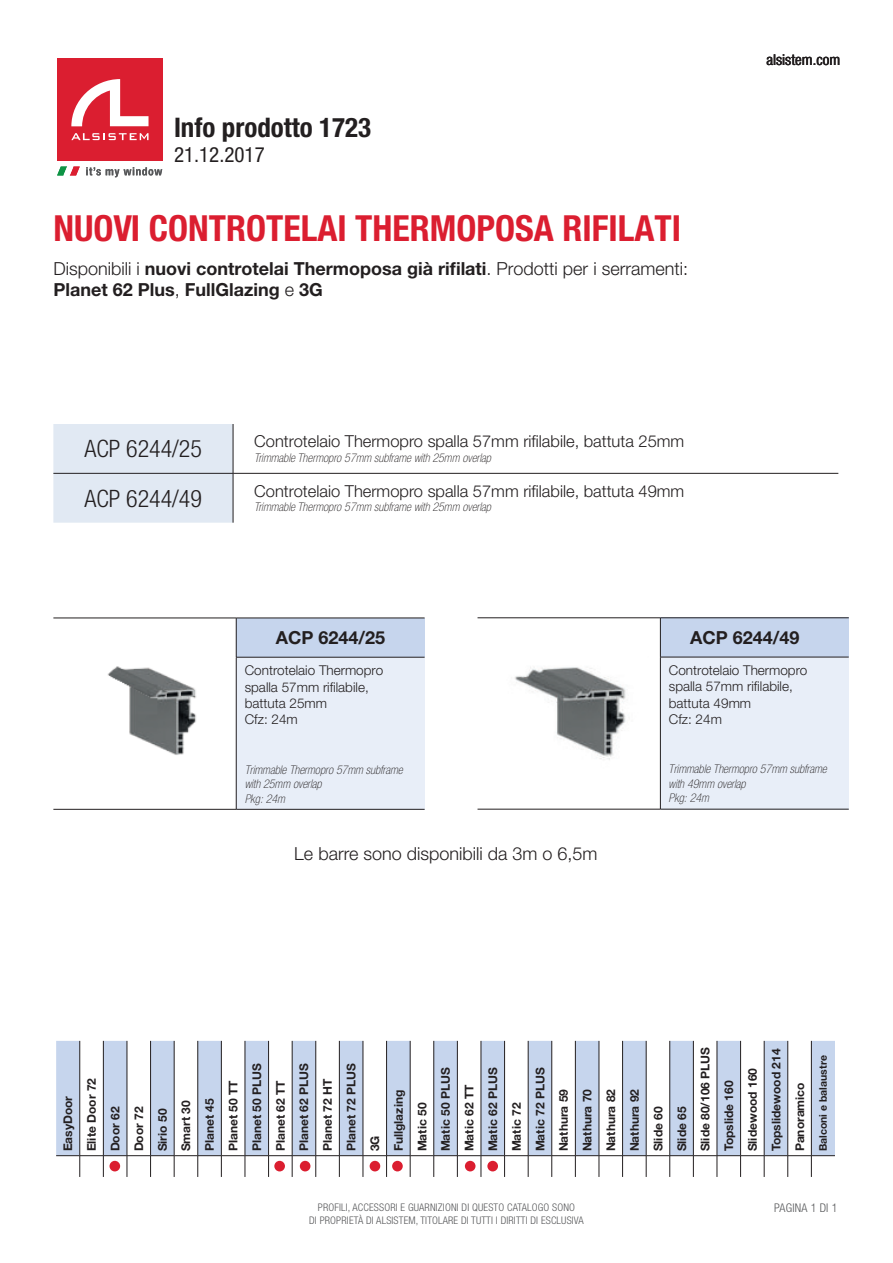
<style>
.page{position:relative;width:893px;height:1263px;background:#fff}
.page>*{position:absolute;margin:0;border:0;box-sizing:border-box;transform-origin:0 0}
.t1{font:700 condensed 36px "Helvetica Neue LT Std";color:#db1e30}
.t2{font:700 condensed 27px "Helvetica Neue LT Std";color:#231f20}
.t3{font:300 condensed 24px "Helvetica Neue LT Std";color:#231f20}
.t4{font:condensed 21px "Helvetica Neue LT Std";color:#231f20}
.t5{font:700 18px/21.6px "Helvetica Neue LT Std";color:#231f20}
.t6{font:300 18px "Helvetica Neue LT Std";color:#231f20}
.t7{font:700 18px "Helvetica Neue LT Pro";color:#231f20}
.t8{font:300 16.5px "Helvetica Neue LT Std";color:#231f20}
.t9{font:condensed 15px "Helvetica Neue LT Std";color:#231f20}
.t10{font:300 13.5px/16.2px "Helvetica Neue LT Std";color:#231f20}
.t11{font:700 12px/23.5px "Helvetica Neue LT Std";color:#231f20}
.t12{font:italic 100 condensed 12px/14.4px "Helvetica Neue LT Std";color:#231f20}
.t13{font:300 condensed 12px "Helvetica Neue LT Std";letter-spacing:.015em;color:#57585a}
.t14{font:300 condensed 10.5px/12.6px "Helvetica Neue LT Std";letter-spacing:.015em;color:#57585a;text-align:center}
.t15{font:700 10.5px "Helvetica Neue LT Std";color:#231f20}
.s1{font-weight:300}
</style>
<div class="page">
<div style="left:57px;top:58px;width:106px;height:102px;background:#db1e30"></div>
<svg style="left:71px;top:133px;width:78px;height:7px"></svg>
<svg style="left:71px;top:79px;width:78px;height:47px"></svg>
<svg style="left:86px;top:167px;width:76px;height:10px"></svg>
<svg style="left:57px;top:167px;width:23px;height:8px"></svg>
<svg style="left:56px;top:1041px;width:779px;height:136px"></svg>
<div style="left:300px;top:1161px;width:10px;height:10px;background:#db1e30;border-radius:50%"></div>
<div style="left:274px;top:1161px;width:11px;height:10px;background:#db1e30;border-radius:50%"></div>
<div style="left:110px;top:1161px;width:10px;height:10px;background:#db1e30;border-radius:50%"></div>
<div style="left:370px;top:1161px;width:10px;height:10px;background:#db1e30;border-radius:50%"></div>
<div style="left:392px;top:1161px;width:11px;height:10px;background:#db1e30;border-radius:50%"></div>
<div style="left:465px;top:1161px;width:10px;height:10px;background:#db1e30;border-radius:50%"></div>
<div style="left:487px;top:1161px;width:11px;height:10px;background:#db1e30;border-radius:50%"></div>
<div style="left:236px;top:618px;width:189px;height:39px;background:#c6d5ed"></div>
<div style="left:236px;top:657px;width:189px;height:152px;background:#e8eef8"></div>
<hr style="left:53px;top:809px;width:183px;height:1px;background:#231f20">
<hr style="left:236px;top:618px;width:1px;height:39px;background:#231f20">
<hr style="left:236px;top:657px;width:189px;height:1px;background:#231f20">
<hr style="left:236px;top:657px;width:1px;height:152px;background:#231f20">
<hr style="left:53px;top:618px;width:183px;height:1px;background:#231f20">
<hr style="left:236px;top:618px;width:189px;height:1px;background:#231f20">
<hr style="left:236px;top:809px;width:189px;height:1px;background:#231f20">
<div style="left:660px;top:618px;width:189px;height:39px;background:#c6d5ed"></div>
<div style="left:660px;top:657px;width:189px;height:152px;background:#e8eef8"></div>
<hr style="left:477px;top:809px;width:183px;height:1px;background:#231f20">
<hr style="left:660px;top:618px;width:1px;height:39px;background:#231f20">
<hr style="left:660px;top:657px;width:189px;height:1px;background:#231f20">
<hr style="left:660px;top:657px;width:1px;height:152px;background:#231f20">
<hr style="left:477px;top:617px;width:183px;height:1px;background:#231f20">
<hr style="left:660px;top:617px;width:189px;height:1px;background:#231f20">
<hr style="left:660px;top:809px;width:189px;height:1px;background:#231f20">
<div style="left:53px;top:424px;width:180px;height:99px;background:#e1e9f3"></div>
<hr style="left:233px;top:424px;width:1px;height:49px;background:#231f20">
<hr style="left:233px;top:473px;width:1px;height:50px;background:#231f20">
<hr style="left:53px;top:473px;width:180px;height:1px;background:#231f20">
<hr style="left:233px;top:473px;width:605px;height:1px;background:#231f20">
<img style="left:514px;top:667px;width:112px;height:93px">
<img style="left:107px;top:666px;width:89px;height:89px">
<h2 class="t2" style="left:173px;top:105px;width:173px">Info prodotto 17</h2>
<h3 class="t4" style="left:174px;top:136px;width:92px">21.12.2017</h3>
<h2 class="t2" style="left:174px;top:111px;width:199px">Info prodotto 1723</h2>
<h3 class="t4" style="left:174px;top:143px;width:92px">21.12.2017</h3>
<h1 class="t1" style="left:53px;top:206px;width:629px">NUOVI CONTROTELAI THERMOPOSA RIFILATI</h1>
<h3 class="t5" style="left:53px;top:257px;width:636px"><span class="s1">Disponibili i</span> nuovi controtelai Thermoposa già rifilati<span class="s1">. Prodotti per i serramenti:<br></span>Planet 62 Plus<span class="s1">,</span> FullGlazing <span class="s1">e</span> 3G</h3>
<h3 class="t3" style="left:84px;top:435px;width:119px">ACP 6244/25</h3>
<h3 class="t8" style="left:254px;top:431px;width:432px">Controtelaio Thermopro spalla 57mm rifilabile, battuta 25mm</h3>
<p class="t12" style="left:254px;top:451px;width:238px">Trimmable Thermopro 57mm subframe with 25mm overlap</p>
<h3 class="t3" style="left:84px;top:484px;width:119px">ACP 6244/49</h3>
<h3 class="t8" style="left:254px;top:481px;width:432px">Controtelaio Thermopro spalla 57mm rifilabile, battuta 49mm</h3>
<p class="t12" style="left:254px;top:500px;width:238px">Trimmable Thermopro 57mm subframe with 25mm overlap</p>
<p class="t9" style="left:766px;top:44px;width:75px">alsistem.com</p>
<p class="t9" style="left:766px;top:51px;width:75px">alsistem.com</p>
<h3 class="t7" style="left:276px;top:626px;width:111px">ACP 6244/25</h3>
<p class="t10" style="left:245px;top:662px;width:140px">Controtelaio Thermopro spalla 57mm rifilabile, battuta 25mm<br>Cfz: 24m</p>
<p class="t12" style="left:245px;top:763px;width:160px">Trimmable Thermopro 57mm subframe with 25mm overlap<br>Pkg: 24m</p>
<h3 class="t6" style="left:294px;top:843px;width:305px">Le barre sono disponibili da 3m o 6,5m</h3>
<h3 class="t7" style="left:690px;top:626px;width:111px">ACP 6244/49</h3>
<p class="t10" style="left:669px;top:662px;width:140px">Controtelaio Thermopro spalla 57mm rifilabile, battuta 49mm<br>Cfz: 24m</p>
<p class="t12" style="left:669px;top:762px;width:160px">Trimmable Thermopro 57mm subframe with 49mm overlap<br>Pkg: 24m</p>
<p class="t11" style="left:56px;top:1151px;width:106px;rotate:-90deg">EasyDoor<br>Elite Door 72<br>Door 62<br>Door 72<br>Sirio 50<br>Smart 30<br>Planet 45<br>Planet 50 TT<br>Planet 50 PLUS<br>Planet 62 TT<br>Planet 62 PLUS<br>Planet 72 HT<br>Planet 72 PLUS<br>3G<br>Fullglazing<br>Matic 50<br>Matic 50 PLUS<br>Matic 62 TT<br>Matic 62 PLUS<br>Matic 72<br>Matic 72 PLUS<br>Nathura 59<br>Nathura 70<br>Nathura 82<br>Nathura 92<br>Slide 60<br>Slide 65<br>Slide 80/106 PLUS<br>Topslide 160<br>Slidewood 160<br>Topslidewood 214<br>Panoramico</p>
<p class="t15" style="left:817px;top:1151px;width:98px;rotate:-90deg">Balconi e balaustre</p>
<p class="t13" style="left:773px;top:1195px;width:65px">PAGINA 1 DI 1</p>
<p class="t14" style="left:309px;top:1195px;width:276px">PROFILI, ACCESSORI E GUARNIZIONI DI QUESTO CATALOGO SONO<br>DI PROPRIETÀ DI ALSISTEM, TITOLARE DI TUTTI I DIRITTI DI ESCLUSIVA</p>
<p class="t14" style="left:309px;top:1201px;width:276px">PROFILI, ACCESSORI E GUARNIZIONI DI QUESTO CATALOGO SONO<br>DI PROPRIETÀ DI ALSISTEM, TITOLARE DI TUTTI I DIRITTI DI ESCLUSIVA</p>
<p class="t13" style="left:774px;top:1201px;width:65px">PAGINA 1 DI 1</p>
</div>
